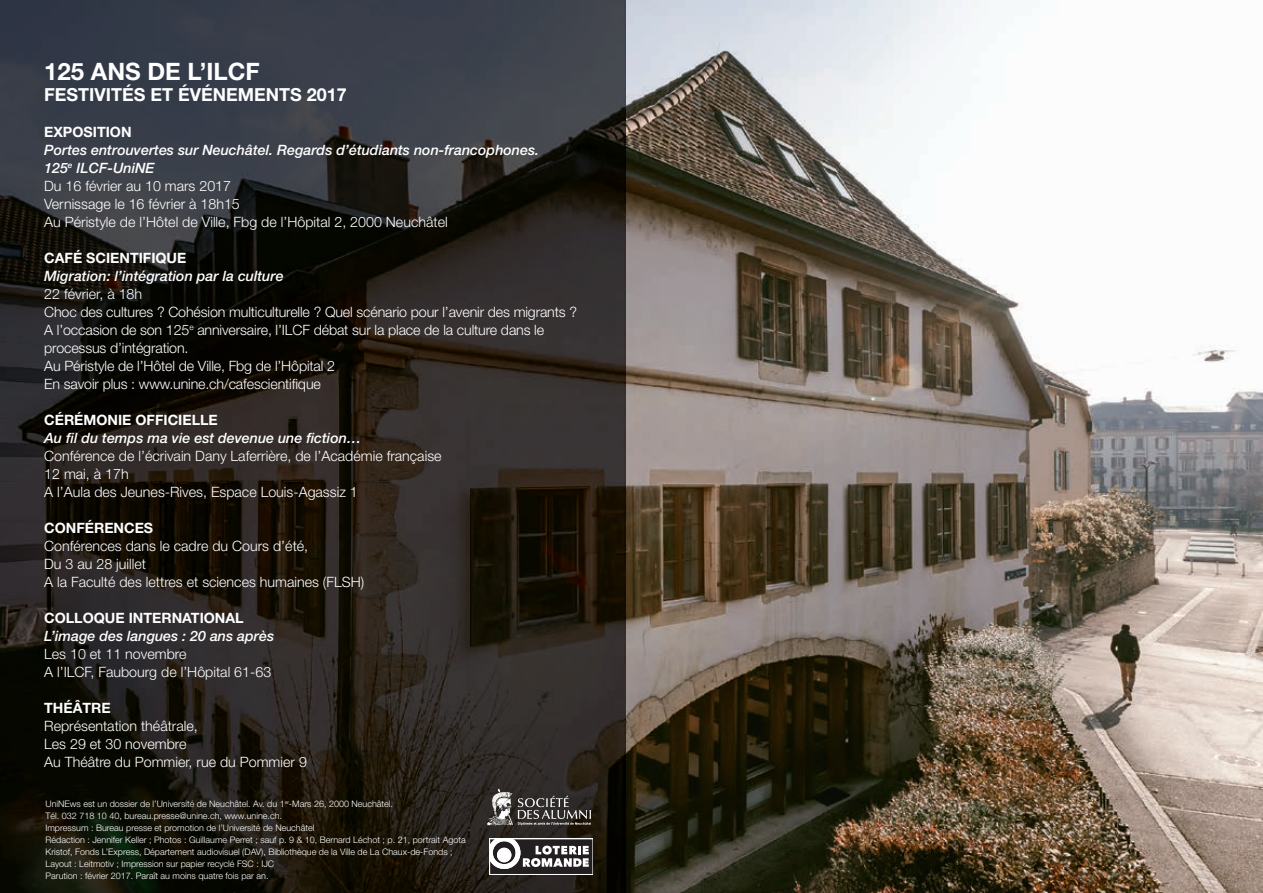
<style>
.page{position:relative;width:1263px;height:893px;background:#fff}
.page>*{position:absolute;margin:0;border:0;box-sizing:border-box;transform-origin:0 0}
.t1{font:700 24px "Helvetica Neue";color:#fff}
.t2{font:700 18px "Helvetica Neue";color:#fff}
.t3{font:300 14.25px/18px "Helvetica Neue";color:#fff}
.t4{font:italic 500 14.25px "Helvetica Neue";color:#fff}
.t5{font:700 14.25px "Helvetica Neue";color:#fff}
.t6{font:300 9px/12px "Helvetica Neue";color:#fff}
.s1{font-weight:500;font-style:italic}
</style>
<div class="page">
<img style="left:0;top:0;width:1263px;height:893px">
<img style="left:474px;top:781px;width:130px;height:54px">
<div style="left:489px;top:838px;width:104px;height:37px;background:#fff"></div>
<svg style="left:490px;top:839px;width:102px;height:35px"></svg>
<h1 class="t1" style="left:44px;top:56px;width:217px">125 ANS DE L’ILCF</h1>
<p class="t2" style="left:44px;top:84px;width:304px">FESTIVITÉS ET ÉVÉNEMENTS 2017</p>
<p class="t5" style="left:44px;top:123px;width:89px">EXPOSITION</p>
<p class="t3" style="left:44px;top:141px;width:496px"><span class="s1">Portes entrouvertes sur Neuchâtel. Regards d’étudiants non-francophones.<br>125</span><sup>e</sup> <span class="s1">ILCF-UniNE<br></span>Du 16 février au 10 mars 2017<br>Vernissage le 16 février à 18h15<br>Au Péristyle de l’Hôtel de Ville, Fbg de l’Hôpital 2, 2000 Neuchâtel</p>
<p class="t5" style="left:44px;top:249px;width:144px">CAFÉ SCIENTIFIQUE</p>
<p class="t4" style="left:44px;top:268px;width:241px">Migration: l’intégration par la culture</p>
<p class="t3" style="left:44px;top:285px;width:534px">22 février, à 18h<br>Choc des cultures ? Cohésion multiculturelle ? Quel scénario pour l’avenir des migrants ?<br>A l’occasion de son 125<sup>e</sup> anniversaire, l’ILCF débat sur la place de la culture dans le processus d’intégration.<br>Au Péristyle de l’Hôtel de Ville, Fbg de l’Hôpital 2<br>En savoir plus : www.unine.ch/cafescientifique</p>
<p class="t5" style="left:44px;top:411px;width:175px">CÉRÉMONIE OFFICIELLE</p>
<p class="t4" style="left:44px;top:430px;width:319px">Au fil du temps ma vie est devenue une fiction…</p>
<p class="t3" style="left:44px;top:447px;width:399px">Conférence de l’écrivain Dany Laferrière, de l’Académie française<br>12 mai, à 17h<br>A l’Aula des Jeunes-Rives, Espace Louis-Agassiz 1</p>
<p class="t5" style="left:44px;top:519px;width:111px">CONFÉRENCES</p>
<p class="t3" style="left:44px;top:537px;width:321px">Conférences dans le cadre du Cours d’été,<br>Du 3 au 28 juillet<br>A la Faculté des lettres et sciences humaines (FLSH)</p>
<p class="t5" style="left:44px;top:609px;width:201px">COLLOQUE INTERNATIONAL</p>
<p class="t4" style="left:44px;top:628px;width:231px">L’image des langues : 20 ans après</p>
<p class="t3" style="left:44px;top:645px;width:229px">Les 10 et 11 novembre<br>A l’ILCF, Faubourg de l’Hôpital 61-63</p>
<p class="t5" style="left:44px;top:699px;width:68px">THÉÂTRE</p>
<p class="t3" style="left:44px;top:717px;width:264px">Représentation théâtrale,<br>Les 29 et 30 novembre<br>Au Théâtre du Pommier, rue du Pommier 9</p>
<p class="t6" style="left:45px;top:797px;width:422px">UniNEws est un dossier de l’Université de Neuchâtel. Av. du 1<sup>er</sup>-Mars 26, 2000 Neuchâtel.<br>Tél. 032 718 10 40, bureau.presse@unine.ch, www.unine.ch.<br>Impressum : Bureau presse et promotion de l’Université de Neuchâtel<br>Rédaction : Jennifer Keller ; Photos : Guillaume Perret ; sauf p. 9 &amp; 10, Bernard Léchot ; p. 21, portrait Agota Kristof, Fonds L’Express, Département audiovisuel (DAV), Bibliothèque de la Ville de La Chaux-de-Fonds ; Layout : Leitmotiv ; Impression sur papier recyclé FSC : IJC<br>Parution : février 2017. Paraît au moins quatre fois par an.</p>
</div>
